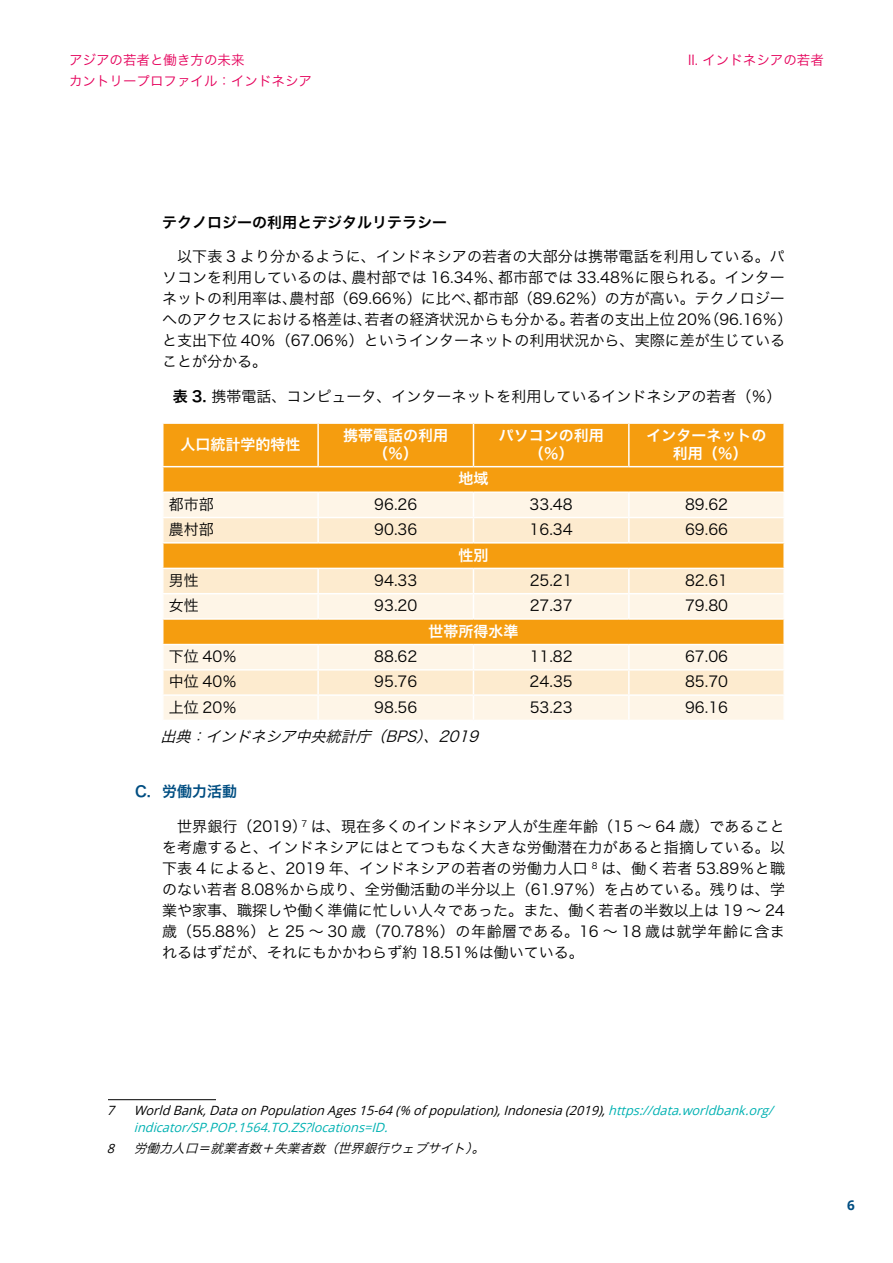
<style>
.page{position:relative;width:893px;height:1263px;background:#fff}
.page>*{position:absolute;margin:0;border:0;box-sizing:border-box;transform-origin:0 0}
.t1{font:15px/21px "Hira Kaku Std W3";color:#000}
.t2{font:15px/18px "Hira Kaku Std W6";color:#fff;text-align:center}
.t3{font:italic 15px "Hira Kaku Std W3";color:#000}
.t4{font:15px "Hira Kaku Std W6";color:#000}
.t5{font:15px "Hira Kaku Std W6";color:#004e82}
.t6{font:13.5px/21.3px "Hira Kaku Std W3";color:#e5005b}
.t7{font:700 13.5px "Open Sans";color:#004e82}
.t8{font:italic 12.75px/17px "Open Sans";color:#000}
.t9{font:italic 12.75px "Hira Kaku Std W3";color:#000}
.s1{font-family:"Hira Kaku Std W6"}
.s2{color:#00b1b2}
.s3{font-family:"Open Sans"}
</style>
<div class="page">
<div style="left:163px;top:424px;width:620px;height:67px;background:#f59d0f"></div>
<div style="left:163px;top:493px;width:620px;height:227px;background:#fef5e7"></div>
<svg style="left:163px;top:518px;width:620px;height:176px;background:#fbd8a0"></svg>
<hr style="left:317px;top:424px;width:2px;height:42px;background:#fff">
<hr style="left:473px;top:424px;width:1px;height:42px;background:#fff">
<hr style="left:628px;top:424px;width:2px;height:42px;background:#fff">
<hr style="left:162px;top:466px;width:156px;height:1px;background:#fff">
<hr style="left:318px;top:466px;width:155px;height:1px;background:#fff">
<hr style="left:473px;top:466px;width:156px;height:1px;background:#fff">
<hr style="left:629px;top:466px;width:156px;height:1px;background:#fff">
<hr style="left:317px;top:493px;width:2px;height:24px;background:#fff">
<hr style="left:628px;top:493px;width:2px;height:24px;background:#fff">
<hr style="left:162px;top:517px;width:156px;height:1px;background:#fff">
<hr style="left:318px;top:517px;width:155px;height:1px;background:#fff">
<hr style="left:317px;top:518px;width:2px;height:24px;background:#fff">
<hr style="left:473px;top:517px;width:156px;height:1px;background:#fff">
<svg style="left:473px;top:493px;width:1px;height:49px"></svg>
<hr style="left:629px;top:517px;width:156px;height:1px;background:#fff">
<hr style="left:628px;top:518px;width:2px;height:24px;background:#fff">
<hr style="left:162px;top:542px;width:156px;height:2px;background:#fff">
<hr style="left:318px;top:542px;width:155px;height:2px;background:#fff">
<hr style="left:473px;top:542px;width:156px;height:2px;background:#fff">
<hr style="left:629px;top:542px;width:156px;height:2px;background:#fff">
<hr style="left:162px;top:568px;width:156px;height:1px;background:#fff">
<hr style="left:318px;top:568px;width:155px;height:1px;background:#fff">
<hr style="left:317px;top:569px;width:2px;height:24px;background:#fff">
<hr style="left:473px;top:568px;width:156px;height:1px;background:#fff">
<hr style="left:629px;top:568px;width:156px;height:1px;background:#fff">
<hr style="left:628px;top:569px;width:2px;height:24px;background:#fff">
<hr style="left:162px;top:593px;width:156px;height:1px;background:#fff">
<hr style="left:318px;top:593px;width:155px;height:1px;background:#fff">
<hr style="left:317px;top:594px;width:2px;height:24px;background:#fff">
<hr style="left:473px;top:593px;width:156px;height:1px;background:#fff">
<svg style="left:473px;top:569px;width:1px;height:49px"></svg>
<hr style="left:629px;top:593px;width:156px;height:1px;background:#fff">
<hr style="left:628px;top:594px;width:2px;height:24px;background:#fff">
<hr style="left:162px;top:618px;width:156px;height:2px;background:#fff">
<hr style="left:318px;top:618px;width:155px;height:2px;background:#fff">
<hr style="left:473px;top:618px;width:156px;height:2px;background:#fff">
<hr style="left:629px;top:618px;width:156px;height:2px;background:#fff">
<hr style="left:162px;top:644px;width:156px;height:1px;background:#fff">
<hr style="left:318px;top:644px;width:155px;height:1px;background:#fff">
<hr style="left:317px;top:645px;width:2px;height:24px;background:#fff">
<hr style="left:473px;top:644px;width:156px;height:1px;background:#fff">
<hr style="left:629px;top:644px;width:156px;height:1px;background:#fff">
<hr style="left:628px;top:645px;width:2px;height:24px;background:#fff">
<hr style="left:162px;top:669px;width:156px;height:1px;background:#fff">
<hr style="left:318px;top:669px;width:155px;height:1px;background:#fff">
<hr style="left:317px;top:670px;width:2px;height:24px;background:#fff">
<hr style="left:473px;top:669px;width:156px;height:1px;background:#fff">
<hr style="left:629px;top:669px;width:156px;height:1px;background:#fff">
<hr style="left:628px;top:670px;width:2px;height:24px;background:#fff">
<hr style="left:162px;top:694px;width:156px;height:2px;background:#fff">
<hr style="left:318px;top:694px;width:155px;height:2px;background:#fff">
<hr style="left:317px;top:696px;width:2px;height:24px;background:#fff">
<hr style="left:473px;top:694px;width:156px;height:2px;background:#fff">
<svg style="left:473px;top:645px;width:1px;height:75px"></svg>
<hr style="left:629px;top:694px;width:156px;height:2px;background:#fff">
<hr style="left:628px;top:696px;width:2px;height:24px;background:#fff">
<hr style="left:108px;top:1099px;width:108px;height:1px;background:#000">
<p class="t6" style="left:69px;top:49px;width:244px">アジアの若者と働き方の未来<br>カントリープロファイル：インドネシア</p>
<p class="t6" style="left:688px;top:49px;width:137px">II. インドネシアの若者</p>
<p class="t4" style="left:162px;top:211px;width:286px">テクノロジーの利用とデジタルリテラシー</p>
<p class="t1" style="left:162px;top:246px;width:632px">　以下表 3 より分かるように、インドネシアの若者の大部分は携帯電話を利用している。パソコンを利用しているのは、農村部では 16.34％、都市部では 33.48％に限られる。インターネットの利用率は、農村部（69.66％）に比べ、都市部（89.62％）の方が高い。テクノロジーへのアクセスにおける格差は、若者の経済状況からも分かる。若者の支出上位 20％（96.16％）と支出下位 40％（67.06％）というインターネットの利用状況から、実際に差が生じていることが分かる。</p>
<p class="t1" style="left:173px;top:385px;width:610px"><span class="s1">表 3.</span> 携帯電話、コンピュータ、インターネットを利用しているインドネシアの若者（％）</p>
<p class="t2" style="left:180px;top:436px;width:121px">人口統計学的特性</p>
<p class="t2" style="left:343px;top:427px;width:107px">携帯電話の利用（％）</p>
<p class="t2" style="left:499px;top:427px;width:106px">パソコンの利用（％）</p>
<p class="t2" style="left:646px;top:427px;width:121px">インターネットの利用（％）</p>
<p class="t2" style="left:458px;top:470px;width:31px">地域</p>
<p class="t1" style="left:169px;top:493px;width:46px">都市部</p>
<p class="t1" style="left:374px;top:493px;width:45px">96.26</p>
<p class="t1" style="left:530px;top:493px;width:45px">33.48</p>
<p class="t1" style="left:685px;top:493px;width:45px">89.62</p>
<p class="t1" style="left:169px;top:519px;width:46px">農村部</p>
<p class="t1" style="left:374px;top:519px;width:45px">90.36</p>
<p class="t1" style="left:530px;top:519px;width:45px">16.34</p>
<p class="t1" style="left:685px;top:519px;width:45px">69.66</p>
<p class="t2" style="left:458px;top:546px;width:31px">性別</p>
<p class="t1" style="left:169px;top:569px;width:32px">男性</p>
<p class="t1" style="left:374px;top:569px;width:45px">94.33</p>
<p class="t1" style="left:530px;top:569px;width:45px">25.21</p>
<p class="t1" style="left:685px;top:569px;width:45px">82.61</p>
<p class="t1" style="left:169px;top:595px;width:32px">女性</p>
<p class="t1" style="left:374px;top:595px;width:45px">93.20</p>
<p class="t1" style="left:530px;top:595px;width:45px">27.37</p>
<p class="t1" style="left:685px;top:595px;width:45px">79.80</p>
<p class="t2" style="left:428px;top:622px;width:91px">世帯所得水準</p>
<p class="t1" style="left:169px;top:646px;width:70px">下位 40％</p>
<p class="t1" style="left:374px;top:646px;width:45px">88.62</p>
<p class="t1" style="left:530px;top:646px;width:45px">11.82</p>
<p class="t1" style="left:685px;top:646px;width:45px">67.06</p>
<p class="t1" style="left:169px;top:671px;width:70px">中位 40％</p>
<p class="t1" style="left:374px;top:671px;width:45px">95.76</p>
<p class="t1" style="left:530px;top:671px;width:45px">24.35</p>
<p class="t1" style="left:685px;top:671px;width:45px">85.70</p>
<p class="t1" style="left:169px;top:696px;width:70px">上位 20％</p>
<p class="t1" style="left:374px;top:696px;width:45px">98.56</p>
<p class="t1" style="left:530px;top:696px;width:45px">53.23</p>
<p class="t1" style="left:685px;top:696px;width:45px">96.16</p>
<p class="t3" style="left:160px;top:725px;width:325px">出典：インドネシア中央統計庁（BPS）、2019</p>
<p class="t5" style="left:135px;top:780px;width:103px">C. 労働力活動</p>
<p class="t1" style="left:162px;top:815px;width:625px;text-align:justify">　世界銀行（2019）<sup>7</sup> は、現在多くのインドネシア人が生産年齢（15 ～ 64 歳）であることを考慮すると、インドネシアにはとてつもなく大きな労働潜在力があると指摘している。以下表 4 によると、2019 年、インドネシアの若者の労働力人口 <sup>8</sup> は、働く若者 53.89％と職のない若者 8.08％から成り、全労働活動の半分以上（61.97％）を占めている。残りは、学業や家事、職探しや働く準備に忙しい人々であった。また、働く若者の半数以上は 19 ～ 24歳（55.88％）と 25 ～ 30 歳（70.78％）の年齢層である。16 〜 18 歳は就学年齢に含まれるはずだが、それにもかかわらず約 18.51％は働いている。</p>
<p class="t8" style="left:134px;top:1101px;width:645px;text-indent:-27px">7 World Bank, Data on Population Ages 15-64 (% of population), Indonesia (2019), <span class="s2">https://data.worldbank.org/ indicator/SP.POP.1564.TO.ZS?locations=ID.</span></p>
<p class="t9" style="left:107px;top:1139px;width:384px"><span class="s3">8</span> 労働力人口＝就業者数＋失業者数（世界銀行ウェブサイト）。</p>
<p class="t7" style="left:847px;top:1195px;width:9px">6</p>
</div>
